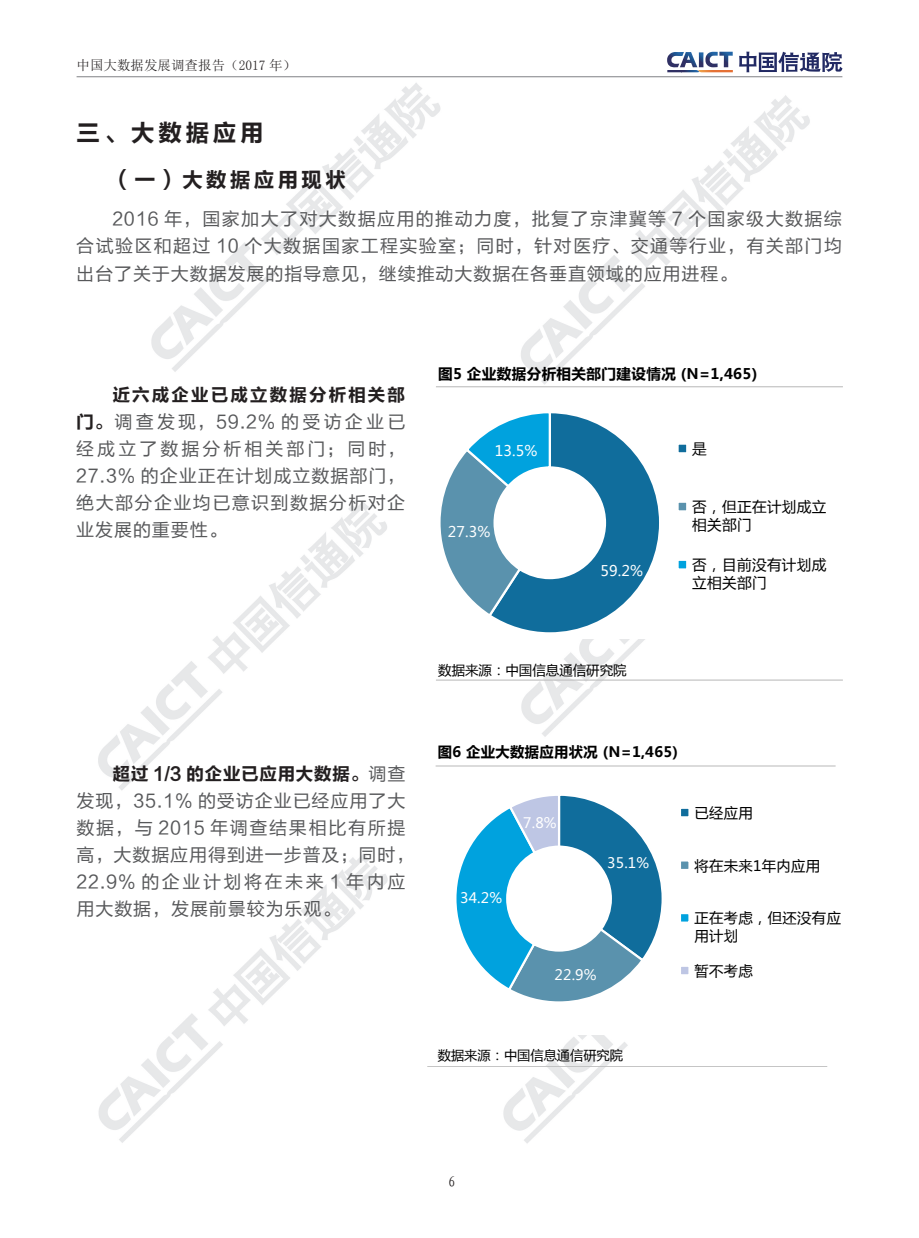
<style>
.page{position:relative;width:919px;height:1238px;background:#fff}
.page>*{position:absolute;margin:0;border:0;box-sizing:border-box;transform-origin:0 0}
.正文文字{font:24px "FZLTCHJW GB1 0";letter-spacing:.135em;color:#231f20}
.正文文字-2{font:21px "FZLTCHJW GB1 0";letter-spacing:.135em;color:#231f20}
.t1{font:18px/27px "FZLTHJW GB1 0";letter-spacing:.05em;color:#57585a;text-align:justify}
.t2{font:15px "RS Cu Hei";color:#231f20}
.t3{font:14.55px/18px "Microsoft Ya Hei";letter-spacing:.025em;color:#000}
.t4{font:700 14.55px "Microsoft Ya Hei";letter-spacing:.025em;color:#000}
.t5{font:14.55px "Microsoft Ya Hei";color:#fff}
.t6{font:14.4px/17.7px "Microsoft Ya Hei";letter-spacing:.025em;color:#000}
.t7{font:700 14.4px "Microsoft Ya Hei";letter-spacing:.025em;color:#000}
.t8{font:14.4px "Microsoft Ya Hei";color:#fff}
.t9{font:13.5px "Sim Sun";color:#231f20}
.t10{font:13.5px "Microsoft Ya Hei";color:#000}
.t11{font:13.2px "Microsoft Ya Hei";color:#000}
.s1{font-family:"FZLTCHJW GB1 0";color:#231f20}
</style>
<div class="page">
<img style="left:76px;top:51px;width:767px;height:1092px">
<hr style="left:77px;top:76px;width:765px;height:1px;background:#808285">
<svg style="left:667px;top:52px;width:65px;height:20px"></svg>
<svg style="left:739px;top:52px;width:103px;height:20px"></svg>
<div style="left:427px;top:386px;width:415px;height:253px;background:#fff"></div>
<svg style="left:440px;top:413px;width:219px;height:220px"></svg>
<div style="left:677px;top:443px;width:10px;height:10px;background:#106d9c"></div>
<div style="left:676px;top:442px;width:12px;height:12px;border:2px solid #fff"></div>
<div style="left:677px;top:501px;width:10px;height:10px;background:#5a92ad"></div>
<div style="left:676px;top:500px;width:12px;height:12px;border:2px solid #fff"></div>
<div style="left:677px;top:559px;width:10px;height:10px;background:#00a2de"></div>
<div style="left:676px;top:558px;width:12px;height:12px;border:2px solid #fff"></div>
<hr style="left:436px;top:679px;width:406px;height:1px;background:#bfbfbf">
<hr style="left:436px;top:386px;width:406px;height:1px;background:#bfbfbf">
<hr style="left:427px;top:1066px;width:400px;height:1px;background:#bfbfbf">
<hr style="left:435px;top:765px;width:400px;height:1px;background:#bfbfbf">
<div style="left:444px;top:768px;width:398px;height:266px;background:#fff"></div>
<svg style="left:456px;top:795px;width:206px;height:207px"></svg>
<svg style="left:681px;top:809px;width:6px;height:6px"></svg>
<div style="left:678px;top:806px;width:12px;height:12px;border:2px solid #fff"></div>
<div style="left:680px;top:860px;width:9px;height:10px;background:#5a92ad"></div>
<div style="left:678px;top:859px;width:12px;height:12px;border:2px solid #fff"></div>
<svg style="left:681px;top:914px;width:6px;height:6px"></svg>
<div style="left:678px;top:911px;width:12px;height:12px;border:2px solid #fff"></div>
<div style="left:680px;top:965px;width:9px;height:10px;background:#bec6e4"></div>
<div style="left:678px;top:964px;width:12px;height:12px;border:2px solid #fff"></div>
<p class="t9" style="left:77px;top:58px;width:221px">中国大数据发展调查报告（2017 年）</p>
<p class="正文文字" style="left:76px;top:120px;width:189px">三、大数据应用</p>
<p class="正文文字-2" style="left:110px;top:168px;width:237px">（一）大数据应用现状</p>
<p class="t1" style="left:76px;top:205px;width:767px;line-height:27.8px;text-indent:36px">2016 年，国家加大了对大数据应用的推动力度，批复了京津冀等 7 个国家级大数据综合试验区和超过 10 个大数据国家工程实验室；同时，针对医疗、交通等行业，有关部门均出台了关于大数据发展的指导意见，继续推动大数据在各垂直领域的应用进程。</p>
<p class="t1" style="left:76px;top:381px;width:330px;text-indent:36px"><span class="s1">近六成企业已成立数据分析相关部门。</span>调查发现，59.2% 的受访企业已经成立了数据分析相关部门；同时，27.3% 的企业正在计划成立数据部门，绝大部分企业均已意识到数据分析对企业发展的重要性。</p>
<p class="t1" style="left:77px;top:760px;width:339px;text-align:left;text-indent:36px"><span class="s1">超过 1/3 的企业已应用大数据。</span>调查发现，35.1% 的受访企业已经应用了大数据，与 2015 年调查结果相比有所提高，大数据应用得到进一步普及；同时，<br>22.9% 的企业计划将在未来 1 年内应用大数据，发展前景较为乐观。</p>
<p class="t4" style="left:438px;top:364px;width:320px">图5 企业数据分析相关部门建设情况 (N=1,465)</p>
<p class="t5" style="left:494px;top:440px;width:44px">13.5%</p>
<p class="t3" style="left:692px;top:439px;width:16px">是</p>
<p class="t5" style="left:448px;top:522px;width:44px">27.3%</p>
<p class="t5" style="left:600px;top:561px;width:44px">59.2%</p>
<p class="t3" style="left:692px;top:497px;width:136px">否，但正在计划成立相关部门</p>
<p class="t3" style="left:692px;top:555px;width:136px">否，目前没有计划成立相关部门</p>
<p class="t10" style="left:438px;top:660px;width:190px">数据来源：中国信息通信研究院</p>
<p class="t7" style="left:438px;top:741px;width:242px">图6 企业大数据应用状况 (N=1,465)</p>
<p class="t8" style="left:523px;top:813px;width:35px">7.8%</p>
<p class="t8" style="left:460px;top:888px;width:44px">34.2%</p>
<p class="t8" style="left:607px;top:853px;width:44px">35.1%</p>
<p class="t8" style="left:554px;top:964px;width:44px">22.9%</p>
<p class="t6" style="left:694px;top:803px;width:60px">已经应用</p>
<p class="t6" style="left:694px;top:856px;width:127px">将在未来1年内应用</p>
<p class="t6" style="left:694px;top:908px;width:148px">正在考虑，但还没有应用计划</p>
<p class="t6" style="left:694px;top:961px;width:60px">暂不考虑</p>
<p class="t11" style="left:438px;top:1045px;width:187px">数据来源：中国信息通信研究院</p>
<p class="t2" style="left:448px;top:1174px;width:9px">6</p>
</div>
